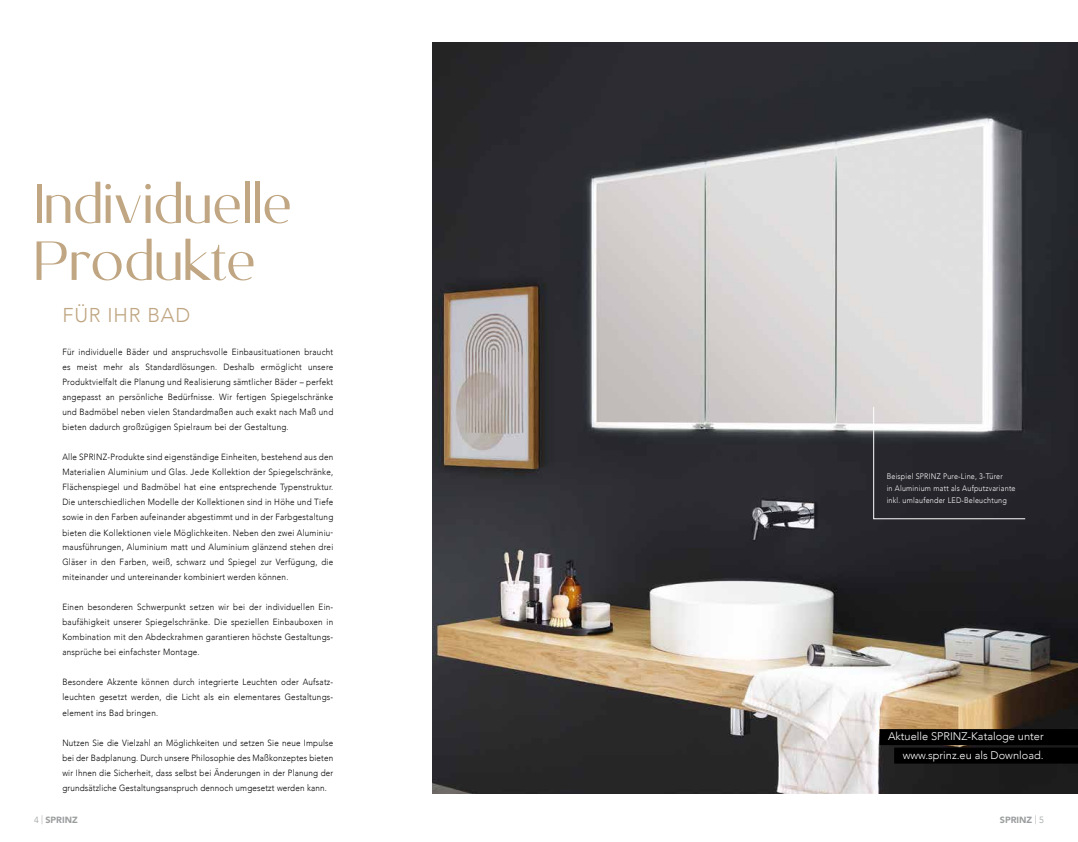
<style>
.page{position:relative;width:1078px;height:842px;background:#fff}
.page>*{position:absolute;margin:0;border:0;box-sizing:border-box;transform-origin:0 0}
.t1{font:55px/57px "Fondest";color:#c0a682}
.t2{font:300 20px "Avenir";letter-spacing:.04em;color:#c0a682}
.t3{font:300 11px/18.5px "Avenir";color:#fff;text-align:right}
.t4{font:300 9px/15px "Avenir";letter-spacing:.03em;color:#000;text-align:justify;scale:.9 1}
.t5{font:900 9px "Avenir";color:#9c9e9f}
.t6{font:300 8px/12px "Avenir";letter-spacing:.03em;color:#fff;scale:.9 1}
.s1{font-weight:300}
</style>
<div class="page">
<img style="left:432px;top:43px;width:645px;height:751px">
<div style="left:879px;top:729px;width:198px;height:16px;background:#000"></div>
<div style="left:894px;top:748px;width:183px;height:16px;background:#000"></div>
<svg style="left:873px;top:406px;width:152px;height:113px;background:#525256"></svg>
<h1 class="t1" style="left:34px;top:178px;width:259px">Individuelle<br>Produkte</h1>
<h2 class="t2" style="left:62px;top:303px;width:129px">FÜR IHR BAD</h2>
<p class="t4" style="left:62px;top:345px;width:302px">Für individuelle Bäder und anspruchsvolle Einbausituationen braucht es meist mehr als Standardlösungen. Deshalb ermöglicht unsere Produktvielfalt die Planung und Realisierung sämtlicher Bäder – perfekt angepasst an persönliche Bedürfnisse. Wir fertigen Spiegelschränke und Badmöbel neben vielen Standardmaßen auch exakt nach Maß und bieten dadurch großzügigen Spielraum bei der Gestaltung.</p>
<p class="t4" style="left:62px;top:450px;width:302px">Alle SPRINZ-Produkte sind eigenständige Einheiten, bestehend aus den Materialien Aluminium und Glas. Jede Kollektion der Spiegelschränke, Flächenspiegel und Badmöbel hat eine entsprechende Typenstruktur.<br>Die unterschiedlichen Modelle der Kollektionen sind in Höhe und Tiefe sowie in den Farben aufeinander abgestimmt und in der Farbgestaltung bieten die Kollektionen viele Möglichkeiten. Neben den zwei Aluminiu&shy;mausführungen, Aluminium matt und Aluminium glänzend stehen drei Gläser in den Farben, weiß, schwarz und Spiegel zur Verfügung, die miteinander und untereinander kombiniert werden können.</p>
<p class="t4" style="left:62px;top:600px;width:302px">Einen besonderen Schwerpunkt setzen wir bei der individuellen Ein&shy;baufähigkeit unserer Spiegelschränke. Die speziellen Einbauboxen in Kombination mit den Abdeckrahmen garantieren höchste Gestaltungs&shy;ansprüche bei einfachster Montage.</p>
<p class="t4" style="left:62px;top:675px;width:302px">Besondere Akzente können durch integrierte Leuchten oder Aufsatz&shy;leuchten gesetzt werden, die Licht als ein elementares Gestaltungs&shy;element ins Bad bringen.</p>
<p class="t4" style="left:62px;top:735px;width:302px">Nutzen Sie die Vielzahl an Möglichkeiten und setzen Sie neue Impulse bei der Badplanung. Durch unsere Philosophie des Maßkonzeptes bieten wir Ihnen die Sicherheit, dass selbst bei Änderungen in der Planung der grundsätzliche Gestaltungsanspruch dennoch umgesetzt werden kann.</p>
<p class="t6" style="left:886px;top:470px;width:145px">Beispiel SPRINZ Pure-Line, 3-Türer<br>in Aluminium matt als Aufputzvariante inkl. umlaufender LED-Beleuchtung</p>
<p class="t3" style="left:887px;top:727px;width:157px">Aktuelle SPRINZ-Kataloge unter www.sprinz.eu als Download.</p>
<p class="t5" style="left:34px;top:812px;width:45px"><span class="s1">4 |</span> SPRINZ</p>
<p class="t5" style="left:999px;top:812px;width:46px">SPRINZ <span class="s1">| 5</span></p>
</div>
